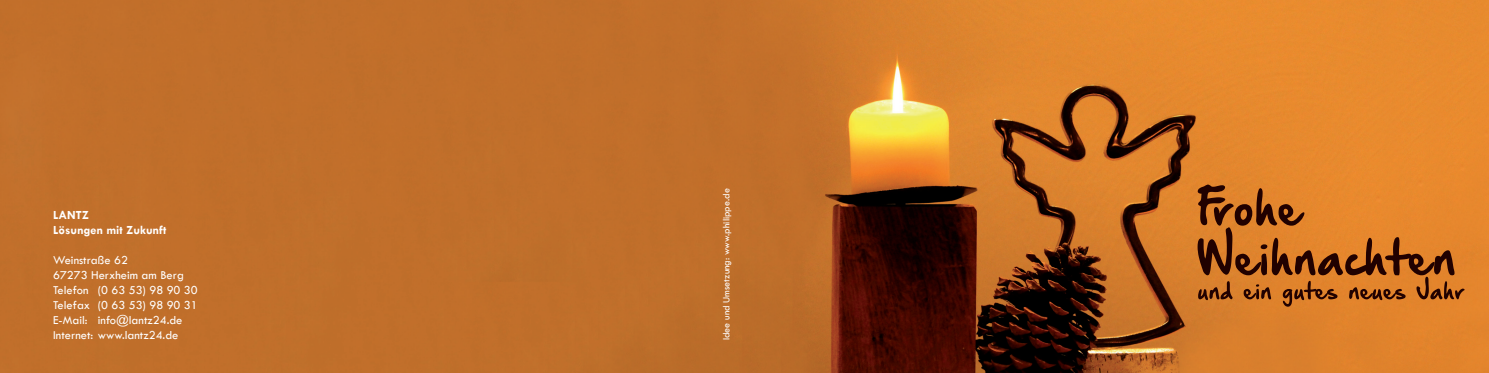
<style>
.page{position:relative;width:1489px;height:373px;background:#fff}
.page>*{position:absolute;margin:0;border:0;box-sizing:border-box;transform-origin:0 0}
.t1{font:12.5px/15px "Tw Cen";color:#fff}
.t2{font:700 12.5px/15px "Tw Cen";color:#fff}
.t3{font:10px "Tw Cen";color:#fff}
</style>
<div class="page">
<img style="left:0;top:0;width:1488px;height:372px">
<svg style="left:1197px;top:184px;width:267px;height:122px;background:#bc6b23"></svg>
<p class="t2" style="left:53px;top:206px;width:115px">LANTZ<br>Lösungen mit Zukunft</p>
<p class="t1" style="left:53px;top:252px;width:146px">Weinstraße 62<br>67273 Herxheim am Berg<br>Telefon (0 63 53) 98 90 30<br>Telefax (0 63 53) 98 90 31<br>E-Mail: info@lantz24.de<br>Internet: www.lantz24.de</p>
<p class="t3" style="left:720px;top:339px;width:153px;rotate:-90deg">Idee und Umsetzung: www.philippe.de</p>
</div>
